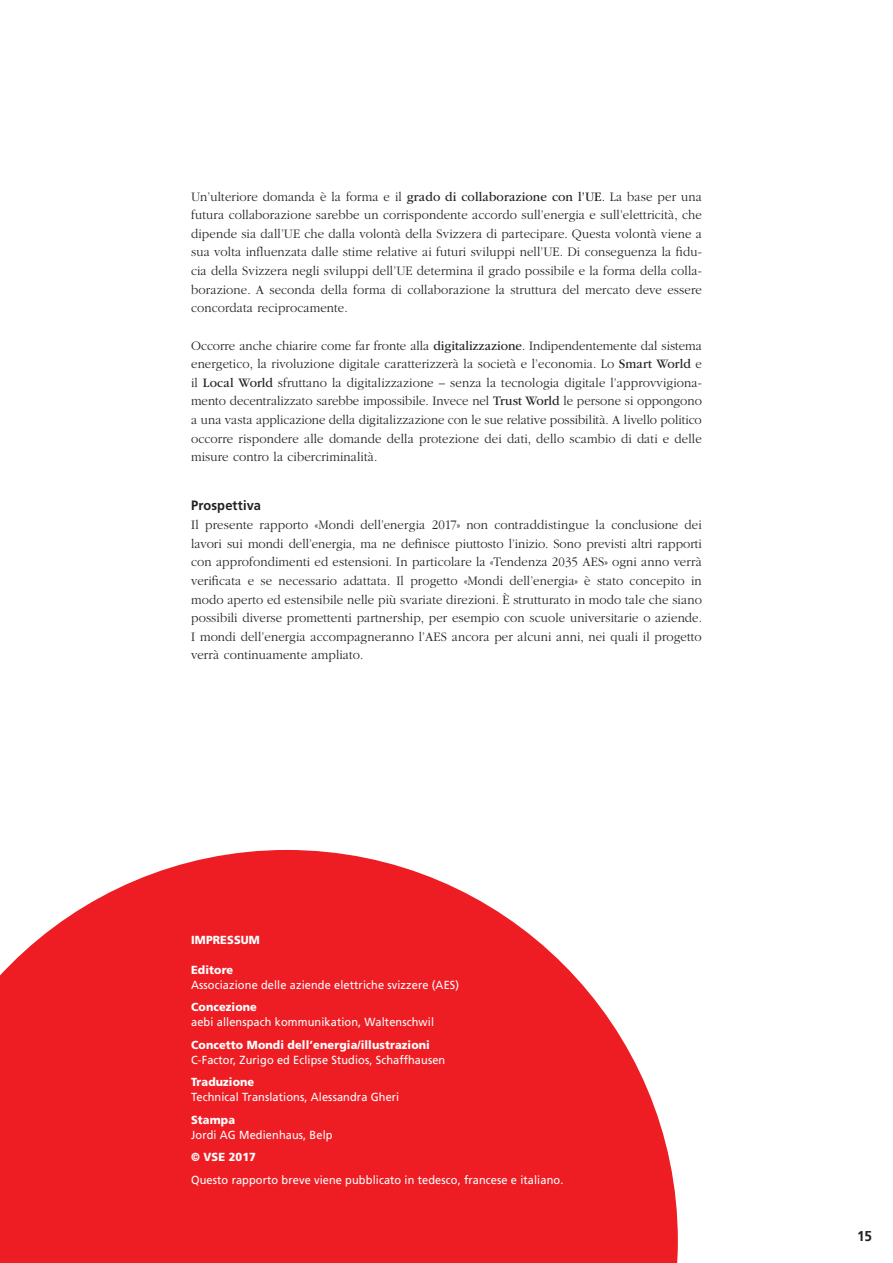
<style>
.page{position:relative;width:893px;height:1263px;background:#fff}
.page>*{position:absolute;margin:0;border:0;box-sizing:border-box;transform-origin:0 0}
.t1{font:700 14.25px "Frutiger LT Std";color:#231f20;scale:.95 1}
.t2{font:300 13.5px/18.6px "ITC Garamond Std";letter-spacing:.01em;color:#231f20;text-align:justify;scale:.95 1}
.t3{font:700 13.5px "Frutiger LT Std";letter-spacing:.01em;color:#231f20;scale:.95 1}
.t4{font:11.7px "Frutiger LT Std";letter-spacing:.01em;color:#fff;scale:.94 1}
.t5{font:900 11.7px "Frutiger LT Std";letter-spacing:.01em;color:#fff;scale:.94 1}
.s1{font-weight:400}
</style>
<div class="page">
<svg style="left:0;top:850px;width:677px;height:412px;fill:#ee1d23"></svg>
<p class="t2" style="left:191px;top:187px;width:539px">Un’ulteriore domanda è la forma e il <span class="s1">grado di collaborazione con l’UE</span>. La base per una futura collaborazione sarebbe un corrispondente accordo sull’energia e sull’elettricità, che dipende sia dall’UE che dalla volontà della Svizzera di partecipare. Questa volontà viene a sua volta influenzata dalle stime relative ai futuri sviluppi nell’UE. Di conseguenza la fidu&shy;cia della Svizzera negli sviluppi dell’UE determina il grado possibile e la forma della colla&shy;borazione. A seconda della forma di collaborazione la struttura del mercato deve essere concordata reciprocamente.</p>
<p class="t2" style="left:191px;top:336px;width:539px">Occorre anche chiarire come far fronte alla <span class="s1">digitalizzazione</span>. Indipendentemente dal sistema energetico, la rivoluzione digitale caratterizzerà la società e l’economia. Lo <span class="s1">Smart World</span> e il <span class="s1">Local World</span> sfruttano la digitalizzazione – senza la tecnologia digitale l’approvvigiona&shy;mento decentralizzato sarebbe impossibile. Invece nel <span class="s1">Trust World</span> le persone si oppongono a una vasta applicazione della digitalizzazione con le sue relative possibilità. A livello politico occorre rispondere alle domande della protezione dei dati, dello scambio di dati e delle misure contro la cibercriminalità.</p>
<p class="t3" style="left:191px;top:497px;width:75px">Prospettiva</p>
<p class="t2" style="left:191px;top:515px;width:539px">Il presente rapporto «Mondi dell’energia 2017» non contraddistingue la conclusione dei lavori sui mondi dell’energia, ma ne definisce piuttosto l’inizio. Sono previsti altri rapporti con approfondimenti ed estensioni. In particolare la «Tendenza 2035 AES» ogni anno verrà verificata e se necessario adattata. Il progetto «Mondi dell’energia» è stato concepito in modo aperto ed estensibile nelle più svariate direzioni. È strutturato in modo tale che siano possibili diverse promettenti partnership, per esempio con scuole universitarie o aziende.<br>I mondi dell’energia accompagneranno l’AES ancora per alcuni anni, nei quali il progetto verrà continuamente ampliato.</p>
<p class="t5" style="left:191px;top:932px;width:75px">IMPRESSUM</p>
<p class="t5" style="left:191px;top:962px;width:46px">Editore</p>
<p class="t4" style="left:191px;top:977px;width:286px">Associazione delle aziende elettriche svizzere (AES)</p>
<p class="t5" style="left:191px;top:999px;width:72px">Concezione</p>
<p class="t4" style="left:191px;top:1015px;width:260px">aebi allenspach kommunikation, Waltenschwil</p>
<p class="t5" style="left:191px;top:1037px;width:255px">Concetto Mondi dell’energia/illustrazioni</p>
<p class="t4" style="left:191px;top:1052px;width:272px">C-Factor, Zurigo ed Eclipse Studios, Schaffhausen</p>
<p class="t5" style="left:191px;top:1074px;width:69px">Traduzione</p>
<p class="t4" style="left:191px;top:1090px;width:223px">Technical Translations, Alessandra Gheri</p>
<p class="t5" style="left:191px;top:1112px;width:48px">Stampa</p>
<p class="t4" style="left:191px;top:1127px;width:152px">Jordi AG Medienhaus, Belp</p>
<p class="t5" style="left:191px;top:1149px;width:70px">© VSE 2017</p>
<p class="t4" style="left:191px;top:1172px;width:397px">Questo rapporto breve viene pubblicato in tedesco, francese e italiano.</p>
<p class="t1" style="left:856px;top:1226px;width:17px">15</p>
</div>
